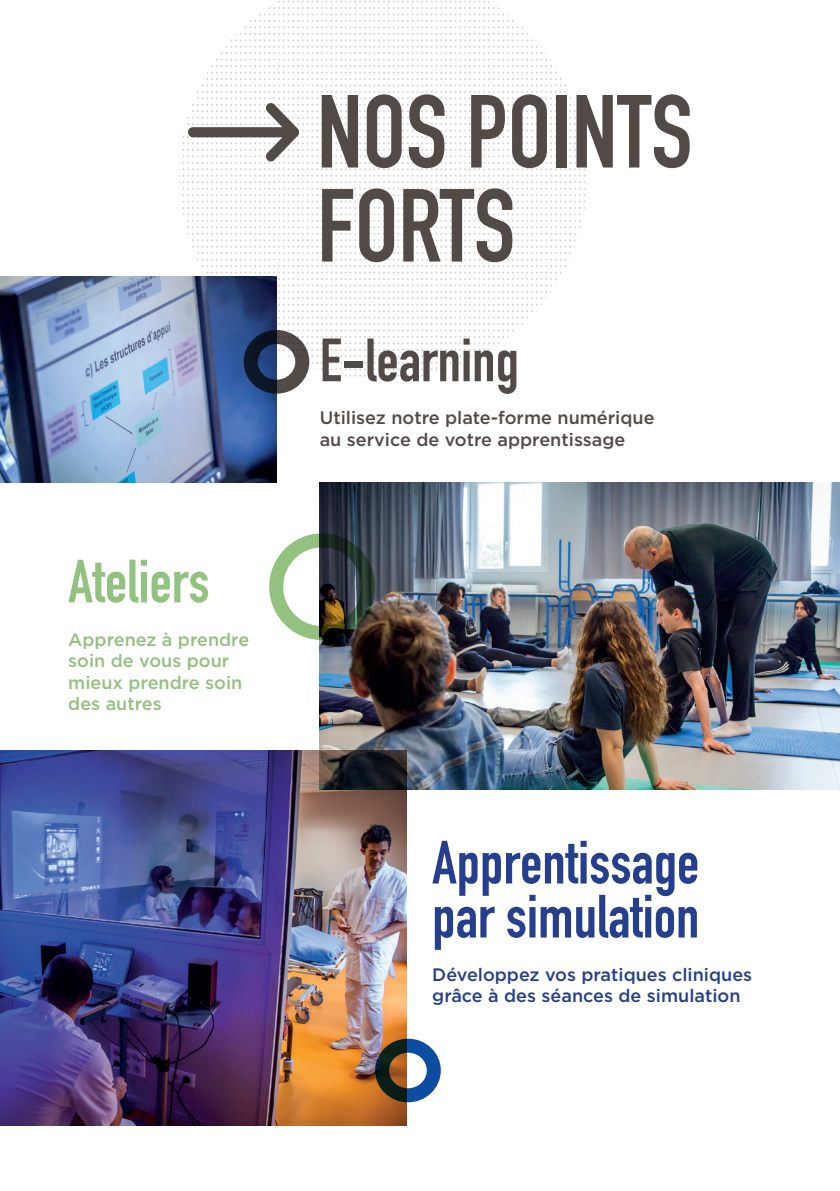
<style>
.page{position:relative;width:840px;height:1191px;background:#fff}
.page>*{position:absolute;margin:0;border:0;box-sizing:border-box;transform-origin:0 0}
.t1{font:101.8px/94px "DIN Engschrift Std";color:#524a47}
.t2{font:60px/54px "DIN Engschrift Std";color:#253f8e}
.t3{font:60px "DIN Engschrift Std";color:#524a47}
.t4{font:60px "DIN Engschrift Std";color:#92c180}
.t5{font:500 18px/21.6px "Gotham";color:#524a47}
.t6{font:500 18px/21.6px "Gotham";color:#253f8e}
.t7{font:500 18px/21.6px "Gotham";color:#92c180}
</style>
<div class="page">
<img style="left:0;top:751px;width:406px;height:374px">
<img style="left:0;top:276px;width:276px;height:207px">
<img style="left:319px;top:483px;width:520px;height:306px">
<svg style="left:179px;top:1px;width:407px;height:376px"></svg>
<div style="left:375px;top:1038px;width:65px;height:64px;border:14px solid #0d4da1;border-radius:50%"></div>
<div style="left:243px;top:330px;width:66px;height:64px;border:14px solid #524a47;border-radius:50%"></div>
<div style="left:269px;top:533px;width:106px;height:107px;border:14px solid #92c180;border-radius:50%"></div>
<h2 class="t4" style="left:68px;top:546px;width:143px">Ateliers</h2>
<p class="t7" style="left:68px;top:628px;width:182px">Apprenez à prendre soin de vous pour mieux prendre soin des autres</p>
<h1 class="t1" style="left:317px;top:86px;width:376px">NOS POINTS<br>FORTS</h1>
<h2 class="t3" style="left:319px;top:325px;width:200px">E-learning</h2>
<p class="t5" style="left:319px;top:407px;width:336px">Utilisez notre plate-forme numérique au service de votre apprentissage</p>
<h2 class="t2" style="left:432px;top:836px;width:268px">Apprentissage par simulation</h2>
<p class="t6" style="left:432px;top:963px;width:321px">Développez vos pratiques cliniques grâce à des séances de simulation</p>
</div>
